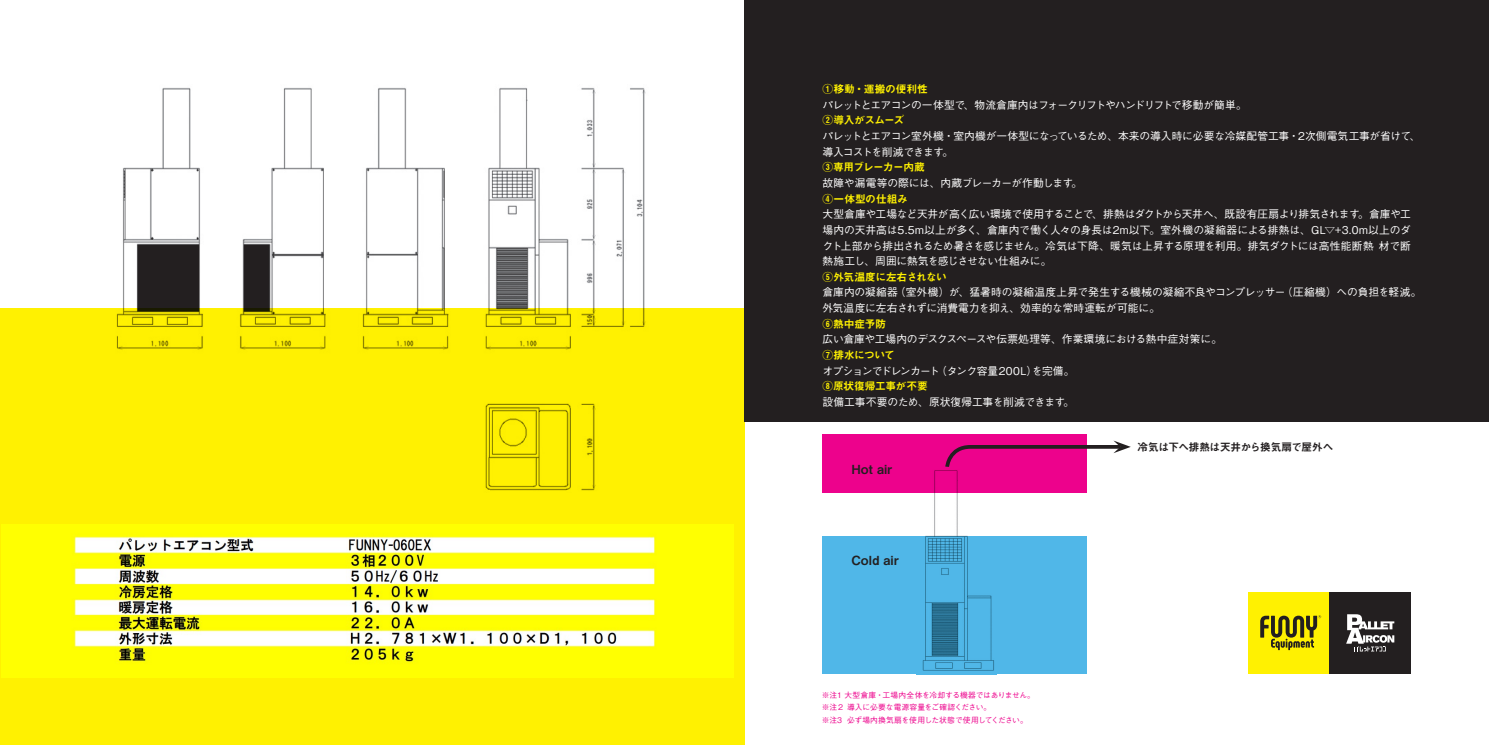
<style>
.page{position:relative;width:1489px;height:745px;background:#fff}
.page>*{position:absolute;margin:0;border:0;box-sizing:border-box;transform-origin:0 0}
.t1{font:12.5px "Midashi Go Pro MB31";letter-spacing:.015em;color:#231f20}
.t2{font:500 10.75px/15.6px "Gothic BBB Pro";letter-spacing:-.02em;color:#fff}
.t3{font:500 10.75px "Gothic BBB Pro";letter-spacing:-.075em;color:#fff}
.t4{font:10.75px "Midashi Go Pro MB31";letter-spacing:-.02em;color:#fff101}
.t5{font:500 10.75px "Gothic BBB Pro";letter-spacing:-.06em;color:#fff}
.t6{font:10.75px "Midashi Go Pro MB31";letter-spacing:-.055em;color:#fff101}
.t7{font:10.75px "Midashi Go Pro MB31";letter-spacing:-.06em;color:#fff101}
.t8{font:10.75px "Midashi Go Pro MB31";letter-spacing:-.05em;color:#fff101}
.t9{font:10.62px "Midashi Go Pro MB31";letter-spacing:-.025em;color:#231f20}
.t10{font:500 7.75px/12.5px "Gothic BBB Pro";letter-spacing:-.005em;color:#ed028c}
</style>
<div class="page">
<div style="left:0;top:308px;width:744px;height:436px;background:#fff101"></div>
<div style="left:744px;top:0;width:744px;height:421px;background:#231f20"></div>
<img style="left:116px;top:87px;width:530px;height:404px">
<div style="left:821px;top:434px;width:265px;height:58px;background:#ed028c"></div>
<div style="left:821px;top:536px;width:265px;height:137px;background:#50b7e8"></div>
<img style="left:916px;top:470px;width:80px;height:205px">
<img style="left:916px;top:536px;width:80px;height:137px">
<svg style="left:945px;top:440px;width:185px;height:30px"></svg>
<div style="left:1247px;top:591px;width:82px;height:82px;background:#fff101"></div>
<svg style="left:1260px;top:615px;width:60px;height:34px"></svg>
<div style="left:1329px;top:591px;width:81px;height:82px;background:#231f20"></div>
<svg style="left:1346px;top:614px;width:48px;height:37px"></svg>
<img style="left:1px;top:524px;width:732px;height:152px">
<p class="t4" style="left:822px;top:80px;width:107px">①移動・運搬の便利性</p>
<p class="t3" style="left:822px;top:96px;width:426px">パレットとエアコンの一体型で、物流倉庫内はフォークリフトやハンドリフトで移動が簡単。</p>
<p class="t8" style="left:822px;top:112px;width:83px">②導入がスムーズ</p>
<p class="t2" style="left:822px;top:127px;width:599px">パレットとエアコン室外機・室内機が一体型になっているため、本来の導入時に必要な冷媒配管工事・2次側電気工事が省けて、導入コストを削減できます。</p>
<p class="t6" style="left:822px;top:159px;width:104px">③専用ブレーカー内蔵</p>
<p class="t2" style="left:822px;top:174px;width:261px">故障や漏電等の際には、内蔵ブレーカーが作動します。</p>
<p class="t4" style="left:822px;top:190px;width:87px">④一体型の仕組み</p>
<p class="t2" style="left:822px;top:205px;width:590px;text-align:justify">大型倉庫や工場など天井が高く広い環境で使用することで、排熱はダクトから天井へ、既設有圧扇より排気されます。倉庫や工場内の天井高は5.5m以上が多く、倉庫内で働く人々の身長は2m以下。室外機の凝縮器による排熱は、GL▽+3.0m以上のダクト上部から排出されるため暑さを感じません。冷気は下降、暖気は上昇する原理を利用。排気ダクトには高性能断熱 材で断熱施工し、周囲に熱気を感じさせない仕組みに。</p>
<p class="t7" style="left:822px;top:268px;width:126px">⑤外気温度に左右されない</p>
<p class="t2" style="left:822px;top:283px;width:600px">倉庫内の凝縮器（室外機）が、猛暑時の凝縮温度上昇で発生する機械の凝縮不良やコンプレッサー（圧縮機）への負担を軽減。外気温度に左右されずに消費電力を抑え、効率的な常時運転が可能に。</p>
<p class="t4" style="left:822px;top:315px;width:65px">⑥熱中症予防</p>
<p class="t2" style="left:822px;top:330px;width:401px">広い倉庫や工場内のデスクスペースや伝票処理等、作業環境における熱中症対策に。</p>
<p class="t6" style="left:822px;top:346px;width:74px">⑦排水について</p>
<p class="t5" style="left:822px;top:362px;width:253px">オプションでドレンカート（タンク容量200L）を完備。</p>
<p class="t4" style="left:822px;top:377px;width:107px">⑧原状復帰工事が不要</p>
<p class="t2" style="left:822px;top:392px;width:253px">設備工事不要のため、原状復帰工事を削減できます。</p>
<p class="t1" style="left:851px;top:459px;width:42px">Hot air</p>
<p class="t1" style="left:851px;top:549px;width:49px">Cold air</p>
<p class="t10" style="left:821px;top:687px;width:215px">※注1 大型倉庫・工場内全体を冷却する機器ではありません。※注２ 導入に必要な電源容量をご確認ください。<br>※注3 必ず場内換気扇を使用した状態で使用してください。</p>
<p class="t9" style="left:1137px;top:438px;width:197px">冷気は下へ排熱は天井から換気扇で屋外へ</p>
</div>
